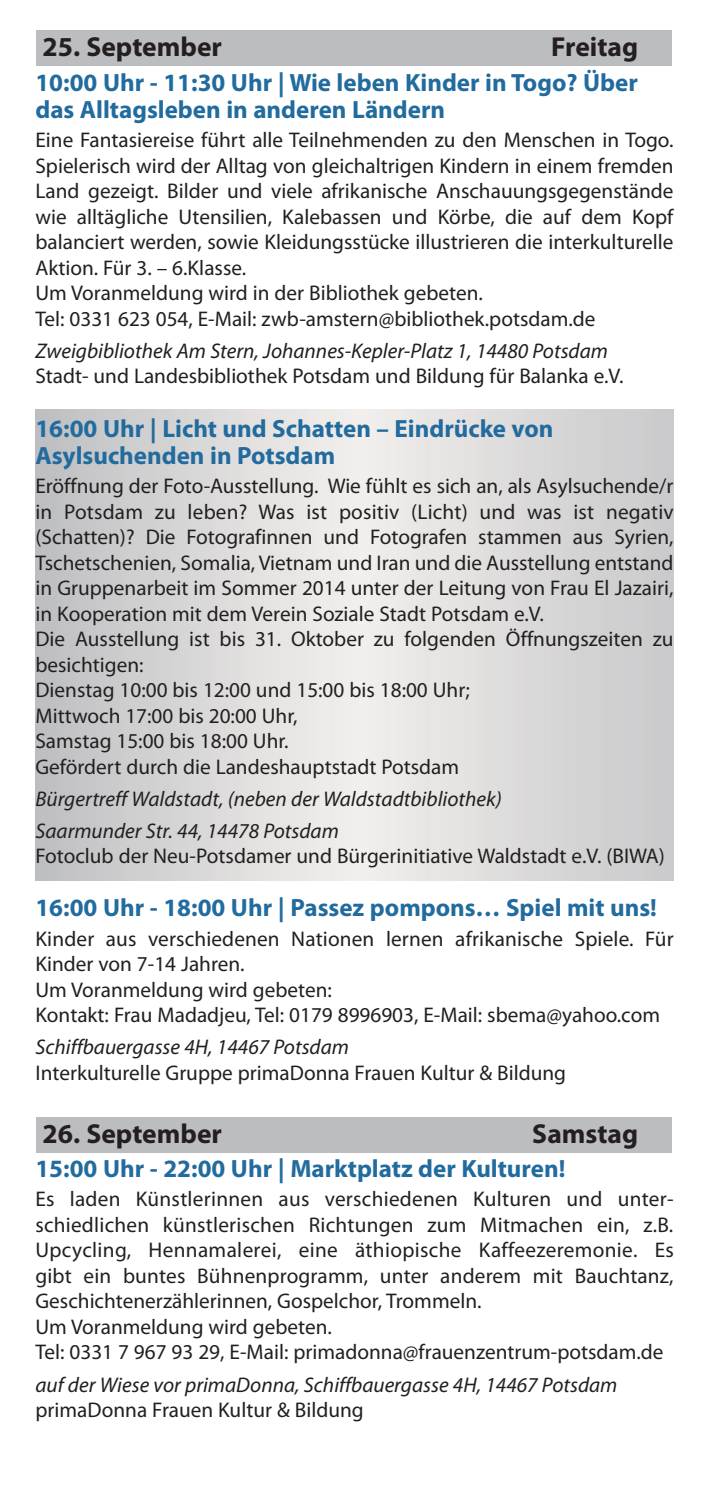
<style>
.page{position:relative;width:709px;height:1489px;background:#fff}
.page>*{position:absolute;margin:0;border:0;box-sizing:border-box;transform-origin:0 0}
.ev_Datum{font:700 27.5px "Myriad Pro";color:#231f20}
.Uhrzeit___Name_10pt{font:700 25px/27.5px "Myriad Pro";color:#226b9e}
.Copy{font:21.25px/25.5px "Myriad Pro";color:#231f20;text-align:justify}
.Adresse{font:italic 21.25px "Myriad Pro";color:#231f20}
</style>
<div class="page">
<svg style="left:35px;top:409px;width:638px;height:471px;background:#dad9d9"></svg>
<div style="left:37px;top:1116px;width:635px;height:36px;background:#bcbdc0"></div>
<div style="left:37px;top:30px;width:635px;height:35px;background:#bcbdc0"></div>
<p class="ev_Datum" style="left:43px;top:29px;width:181px">25. September</p>
<p class="ev_Datum" style="left:551px;top:29px;width:88px">Freitag</p>
<p class="Uhrzeit___Name_10pt" style="left:35px;top:68px;width:604px">10:00 Uhr - 11:30 Uhr | Wie leben Kinder in Togo? Über das Alltagsleben in anderen Ländern</p>
<p class="Copy" style="left:35px;top:127px;width:639px">Eine Fantasiereise führt alle Teilnehmenden zu den Menschen in Togo.<br>Spielerisch wird der Alltag von gleichaltrigen Kindern in einem fremden Land gezeigt. Bilder und viele afrikanische Anschauungsgegenstände wie alltägliche Utensilien, Kalebassen und Körbe, die auf dem Kopf balanciert werden, sowie Kleidungsstücke illustrieren die interkulturelle Aktion. Für 3. – 6.Klasse.</p>
<p class="Copy" style="left:35px;top:280px;width:449px">Um Voranmeldung wird in der Bibliothek gebeten.</p>
<p class="Copy" style="left:35px;top:305px;width:561px">Tel: 0331 623 054, E-Mail: zwb-amstern@bibliothek.potsdam.de</p>
<p class="Adresse" style="left:35px;top:338px;width:574px">Zweigbibliothek Am Stern, Johannes-Kepler-Platz 1, 14480 Potsdam</p>
<p class="Copy" style="left:35px;top:363px;width:589px">Stadt- und Landesbibliothek Potsdam und Bildung für Balanka e.V.</p>
<p class="Uhrzeit___Name_10pt" style="left:35px;top:413px;width:519px">16:00 Uhr | Licht und Schatten – Eindrücke von<br>Asylsuchenden in Potsdam</p>
<p class="Copy" style="left:35px;top:473px;width:640px">Eröffnung der Foto-Ausstellung. Wie fühlt es sich an, als Asylsuchende/r in Potsdam zu leben? Was ist positiv (Licht) und was ist negativ (Schatten)? Die Fotografinnen und Fotografen stammen aus Syrien, Tschetschenien, Somalia, Vietnam und Iran und die Ausstellung entstand in Gruppenarbeit im Sommer 2014 unter der Leitung von Frau El Jazairi, in Kooperation mit dem Verein Soziale Stadt Potsdam e.V.</p>
<p class="Copy" style="left:35px;top:626px;width:639px">Die Ausstellung ist bis 31. Oktober zu folgenden Öffnungszeiten zu besichtigen:</p>
<p class="Copy" style="left:35px;top:677px;width:436px">Dienstag 10:00 bis 12:00 und 15:00 bis 18:00 Uhr;</p>
<p class="Copy" style="left:35px;top:702px;width:264px">Mittwoch 17:00 bis 20:00 Uhr,</p>
<p class="Copy" style="left:35px;top:728px;width:255px">Samstag 15:00 bis 18:00 Uhr.</p>
<p class="Copy" style="left:35px;top:753px;width:425px">Gefördert durch die Landeshauptstadt Potsdam</p>
<p class="Adresse" style="left:35px;top:785px;width:468px">Bürgertreff Waldstadt, (neben der Waldstadtbibliothek)</p>
<p class="Adresse" style="left:35px;top:817px;width:305px">Saarmunder Str. 44, 14478 Potsdam</p>
<p class="Copy" style="left:35px;top:843px;width:631px">Fotoclub der Neu-Potsdamer und Bürgerinitiative Waldstadt e.V. (BIWA)</p>
<p class="Uhrzeit___Name_10pt" style="left:35px;top:893px;width:623px">16:00 Uhr - 18:00 Uhr | Passez pompons… Spiel mit uns!</p>
<p class="Copy" style="left:35px;top:925px;width:640px">Kinder aus verschiedenen Nationen lernen afrikanische Spiele. Für<br>Kinder von 7-14 Jahren.</p>
<p class="Copy" style="left:35px;top:976px;width:298px">Um Voranmeldung wird gebeten:</p>
<p class="Copy" style="left:35px;top:1001px;width:626px">Kontakt: Frau Madadjeu, Tel: 0179 8996903, E-Mail: sbema@yahoo.com</p>
<p class="Adresse" style="left:35px;top:1033px;width:315px">Schiffbauergasse 4H, 14467 Potsdam</p>
<p class="Copy" style="left:35px;top:1059px;width:532px">Interkulturelle Gruppe primaDonna Frauen Kultur &amp; Bildung</p>
<p class="ev_Datum" style="left:43px;top:1115px;width:181px">26. September</p>
<p class="ev_Datum" style="left:532px;top:1115px;width:107px">Samstag</p>
<p class="Uhrzeit___Name_10pt" style="left:35px;top:1154px;width:531px">15:00 Uhr - 22:00 Uhr | Marktplatz der Kulturen!</p>
<p class="Copy" style="left:35px;top:1185px;width:640px">Es laden Künstlerinnen aus verschiedenen Kulturen und unter&shy;schiedlichen künstlerischen Richtungen zum Mitmachen ein, z.B.<br>Upcycling, Hennamalerei, eine äthiopische Kaffeezeremonie. Es gibt ein buntes Bühnenprogramm, unter anderem mit Bauchtanz, Geschichtenerzählerinnen, Gospelchor, Trommeln.</p>
<p class="Copy" style="left:35px;top:1313px;width:298px">Um Voranmeldung wird gebeten.</p>
<p class="Copy" style="left:35px;top:1338px;width:629px">Tel: 0331 7 967 93 29, E-Mail: primadonna@frauenzentrum-potsdam.de</p>
<p class="Adresse" style="left:35px;top:1371px;width:583px">auf der Wiese vor primaDonna, Schiffbauergasse 4H, 14467 Potsdam</p>
<p class="Copy" style="left:35px;top:1396px;width:330px">primaDonna Frauen Kultur &amp; Bildung</p>
</div>
